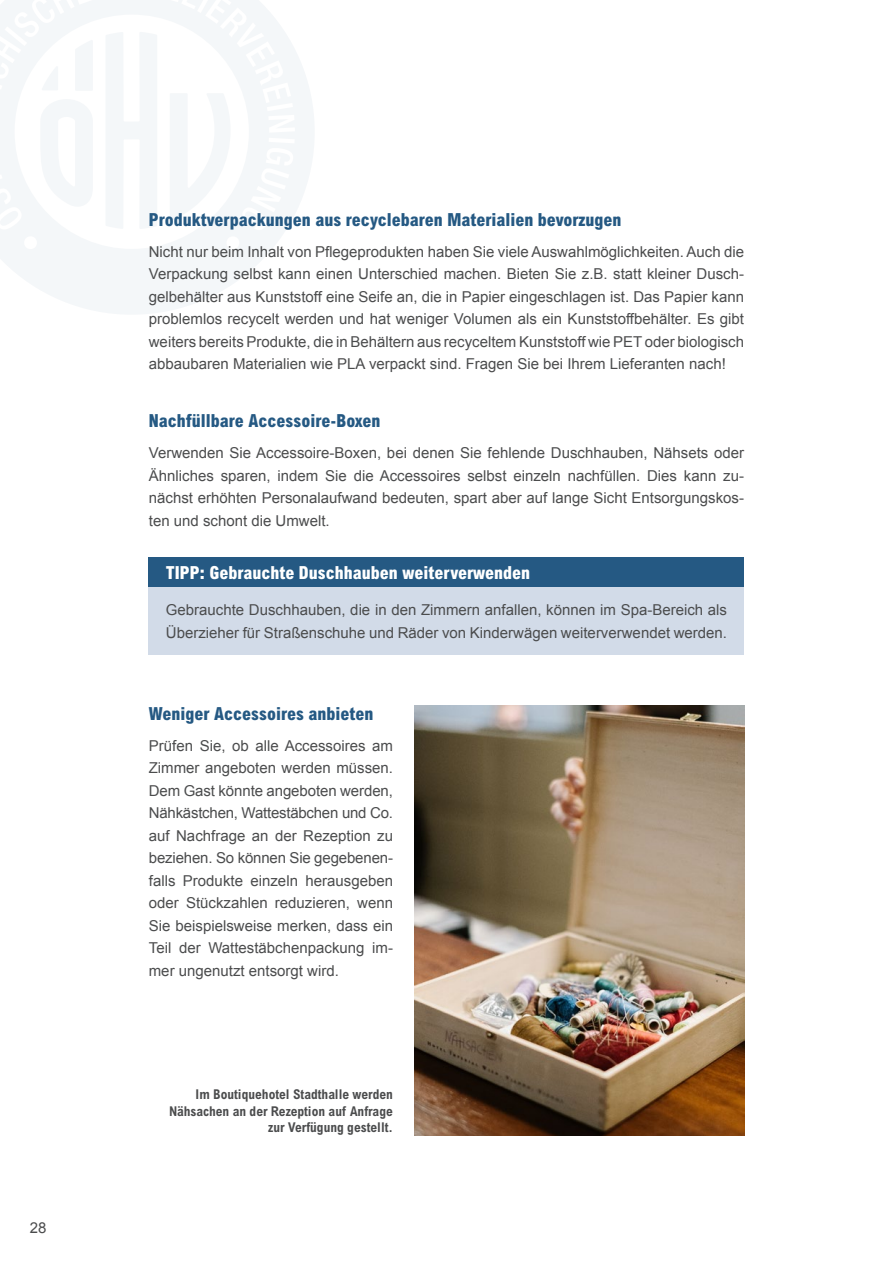
<style>
.page{position:relative;width:893px;height:1263px;background:#fff}
.page>*{position:absolute;margin:0;border:0;box-sizing:border-box;transform-origin:0 0}
.t1{font:800 condensed 18px "Arial MT Pro";color:#255983}
.t2{font:800 condensed 18px "Arial MT Pro";color:#fff}
.t3{font:15px/22.5px "Arial";color:#4b4c4d;text-align:justify}
.t4{font:700 condensed 13.5px/16.2px "Arial MT Pro";color:#4b4c4d;text-align:right}
</style>
<div class="page">
<svg style="left:0;top:0;width:314px;height:314px;fill:#f4f7f9"></svg>
<svg style="left:233px;top:13px;width:10px;height:10px"></svg>
<svg style="left:40px;top:99px;width:53px;height:108px"></svg>
<svg style="left:170px;top:93px;width:61px;height:128px"></svg>
<svg style="left:105px;top:32px;width:52px;height:197px"></svg>
<svg style="left:75px;top:40px;width:18px;height:51px"></svg>
<svg style="left:42px;top:66px;width:16px;height:24px"></svg>
<div style="left:149px;top:557px;width:595px;height:30px;background:#255983"></div>
<div style="left:149px;top:587px;width:595px;height:68px;background:#d2dbe8"></div>
<img style="left:415px;top:706px;width:329px;height:429px">
<p class="t3" style="left:30px;top:1217px;width:18px">28</p>
<p class="t1" style="left:149px;top:208px;width:474px">Produktverpackungen aus recyclebaren Materialien bevorzugen</p>
<p class="t3" style="left:149px;top:240px;width:597px">Nicht nur beim Inhalt von Pflegeprodukten haben Sie viele Auswahlmöglichkeiten. Auch die Verpackung selbst kann einen Unterschied machen. Bieten Sie z.B. statt kleiner Dusch&shy;gelbehälter aus Kunststoff eine Seife an, die in Papier eingeschlagen ist. Das Papier kann problemlos recycelt werden und hat weniger Volumen als ein Kunststoffbehälter. Es gibt weiters bereits Produkte, die in Behältern aus recyceltem Kunststoff wie PET oder biologisch abbaubaren Materialien wie PLA verpackt sind. Fragen Sie bei Ihrem Lieferanten nach!</p>
<p class="t1" style="left:149px;top:410px;width:233px">Nachfüllbare Accessoire-Boxen</p>
<p class="t3" style="left:149px;top:442px;width:597px">Verwenden Sie Accessoire-Boxen, bei denen Sie fehlende Duschhauben, Nähsets oder Ähnliches sparen, indem Sie die Accessoires selbst einzeln nachfüllen. Dies kann zu&shy;nächst erhöhten Personalaufwand bedeuten, spart aber auf lange Sicht Entsorgungskos&shy;ten und schont die Umwelt.</p>
<p class="t2" style="left:166px;top:561px;width:366px">TIPP: Gebrauchte Duschhauben weiterverwenden</p>
<p class="t3" style="left:166px;top:599px;width:563px">Gebrauchte Duschhauben, die in den Zimmern anfallen, können im Spa-Bereich als<br>Überzieher für Straßenschuhe und Räder von Kinderwägen weiterverwendet werden.</p>
<p class="t1" style="left:149px;top:702px;width:226px">Weniger Accessoires anbieten</p>
<p class="t3" style="left:149px;top:734px;width:246px">Prüfen Sie, ob alle Accessoires am Zimmer angeboten werden müssen.<br>Dem Gast könnte angeboten werden, Nähkästchen, Wattestäbchen und Co. auf Nachfrage an der Rezeption zu beziehen. So können Sie gegebenen&shy;falls Produkte einzeln herausgeben oder Stückzahlen reduzieren, wenn Sie beispielsweise merken, dass ein Teil der Wattestäbchenpackung im&shy;mer ungenutzt entsorgt wird.</p>
<p class="t4" style="left:169px;top:1087px;width:226px">Im Boutiquehotel Stadthalle werden<br>Nähsachen an der Rezeption auf Anfrage zur Verfügung gestellt.</p>
</div>
